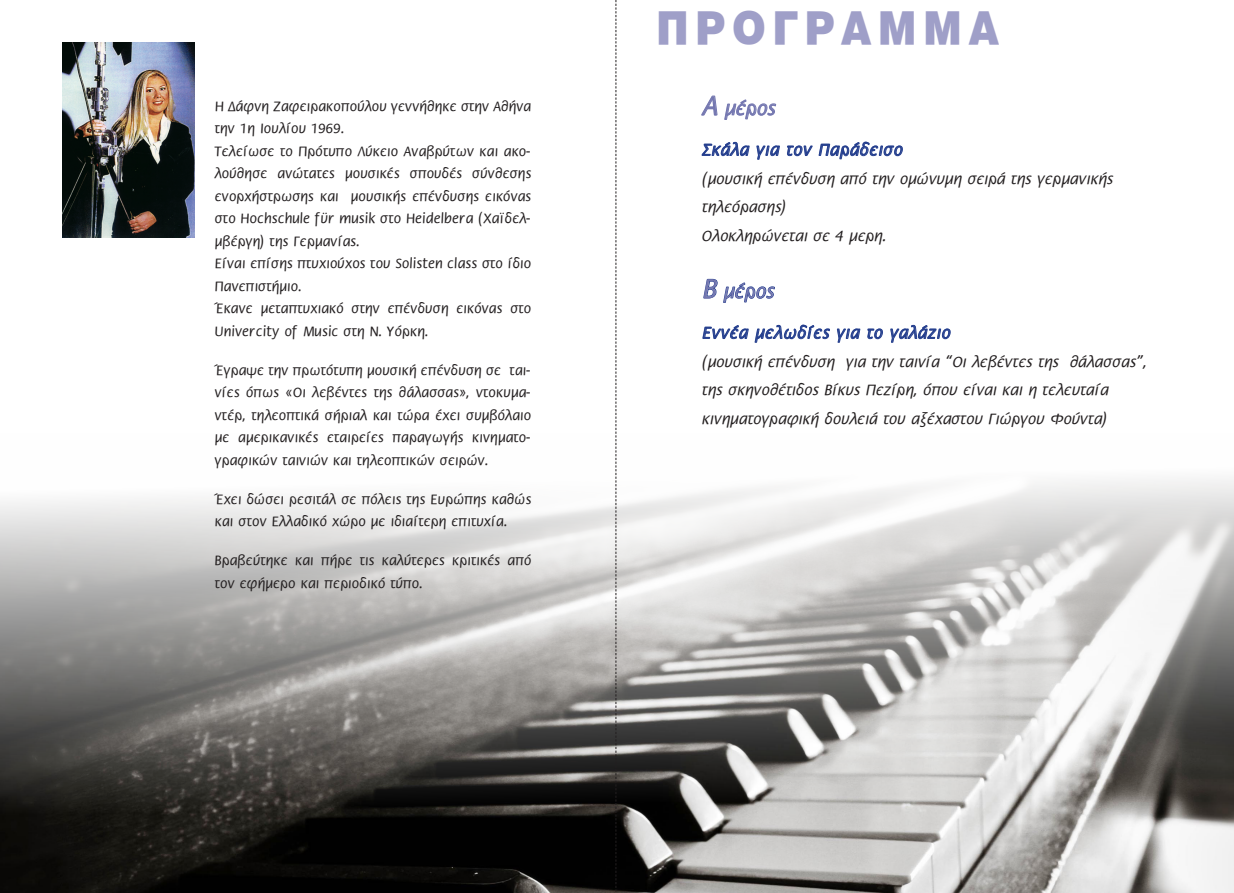
<style>
.page{position:relative;width:1234px;height:893px;background:#fff}
.page>*{position:absolute;margin:0;border:0;box-sizing:border-box;transform-origin:0 0}
.t1{font:900 44.55px "UB Helvetica";letter-spacing:.16em;color:#9f9fc8;scale:.91 1}
.t2{font:21px "UB Flores";color:#7477b0}
.t3{font:18px "UB Flores";letter-spacing:.03em;color:#253f8e}
.t4{font:16.5px/28.5px "UB Flores";color:#231f20}
.t5{font:15px/22.5px "UB Flores";color:#231f20}
.s1{font-size:30px}
</style>
<div class="page">
<img style="left:0;top:435px;width:1233px;height:458px">
<svg style="left:701px;top:95px;width:79px;height:65px"></svg>
<svg style="left:787px;top:145px;width:25px;height:12px"></svg>
<svg style="left:818px;top:141px;width:85px;height:19px"></svg>
<svg style="left:703px;top:278px;width:72px;height:25px"></svg>
<svg style="left:702px;top:325px;width:46px;height:15px"></svg>
<svg style="left:754px;top:324px;width:76px;height:19px"></svg>
<svg style="left:836px;top:328px;width:24px;height:15px"></svg>
<svg style="left:867px;top:328px;width:16px;height:12px"></svg>
<svg style="left:890px;top:324px;width:60px;height:19px"></svg>
<img style="left:63px;top:43px;width:131px;height:194px">
<svg style="left:615px;top:0;width:1px;height:893px"></svg>
<p class="t5" style="left:214px;top:95px;width:318px">Η Δάφνη Ζαφειρακοπούλου γεννήθηκε στην Αθήνα την 1η Ιουλίου 1969.</p>
<p class="t5" style="left:214px;top:140px;width:318px;text-align:justify">Τελείωσε το Πρότυπο Λύκειο Αναβρύτων και ακο&shy;λούθησε ανώτατες μουσικές σπουδές σύνθεσης ενορχήστρωσης και μουσικής επένδυσης εικόνας στο Hochschule fϋr musik στο Heidelbera (Χαϊδελ&shy;μβέργη) της Γερμανίας.</p>
<p class="t5" style="left:214px;top:252px;width:318px">Είναι επίσης πτυχιούχος του Solisten class στο ίδιο<br>Πανεπιστήμιο.</p>
<p class="t5" style="left:214px;top:297px;width:318px">Έκανε μεταπτυχιακό στην επένδυση εικόνας στο<br>Univercity of Music στη Ν. Υόρκη.</p>
<p class="t5" style="left:214px;top:359px;width:318px;text-align:justify">Έγραψε την πρωτότυπη μουσική επένδυση σε ται&shy;νίες όπως «Οι λεβέντες της θάλασσας», ντοκυμα&shy;ντέρ, τηλεοπτικά σήριαλ και τώρα έχει συμβόλαιο με αμερικανικές εταιρείες παραγωγής κινηματο&shy;γραφικών ταινιών και τηλεοπτικών σειρών.</p>
<p class="t5" style="left:214px;top:488px;width:318px">Έχει δώσει ρεσιτάλ σε πόλεις της Ευρώπης καθώς και στον Ελλαδικό χώρο με ιδιαίτερη επιτυχία.</p>
<p class="t5" style="left:214px;top:549px;width:318px">Βραβεύτηκε και πήρε τις καλύτερες κριτικές από τον εφήμερο και περιοδικό τύπο.</p>
<p class="t1" style="left:656px;top:1px;width:378px">ΠΡΟΓΡΑΜΜΑ</p>
<p class="t2" style="left:700px;top:97px;width:78px"><span class="s1">A</span> μέρος</p>
<p class="t3" style="left:700px;top:140px;width:205px">Σκάλα για τον Παράδεισο</p>
<p class="t4" style="left:700px;top:164px;width:415px">(μουσική επένδυση από την ομώνυμη σειρά της γερμανικής τηλεόρασης)</p>
<p class="t4" style="left:700px;top:221px;width:189px">Ολοκληρώνεται σε 4 μερη.</p>
<p class="t2" style="left:700px;top:280px;width:77px"><span class="s1">B</span> μέρος</p>
<p class="t3" style="left:700px;top:323px;width:253px">Eννέα μελωδίες για το γαλάζιο</p>
<p class="t4" style="left:700px;top:347px;width:449px">(μουσική επένδυση για την ταινία “Οι λεβέντες της θάλασσας”, της σκηνοθέτιδος Βίκυς Πεζίρη, όπου είναι και η τελευταία κινηματογραφική δουλειά του αξέχαστου Γιώργου Φούντα)</p>
</div>
